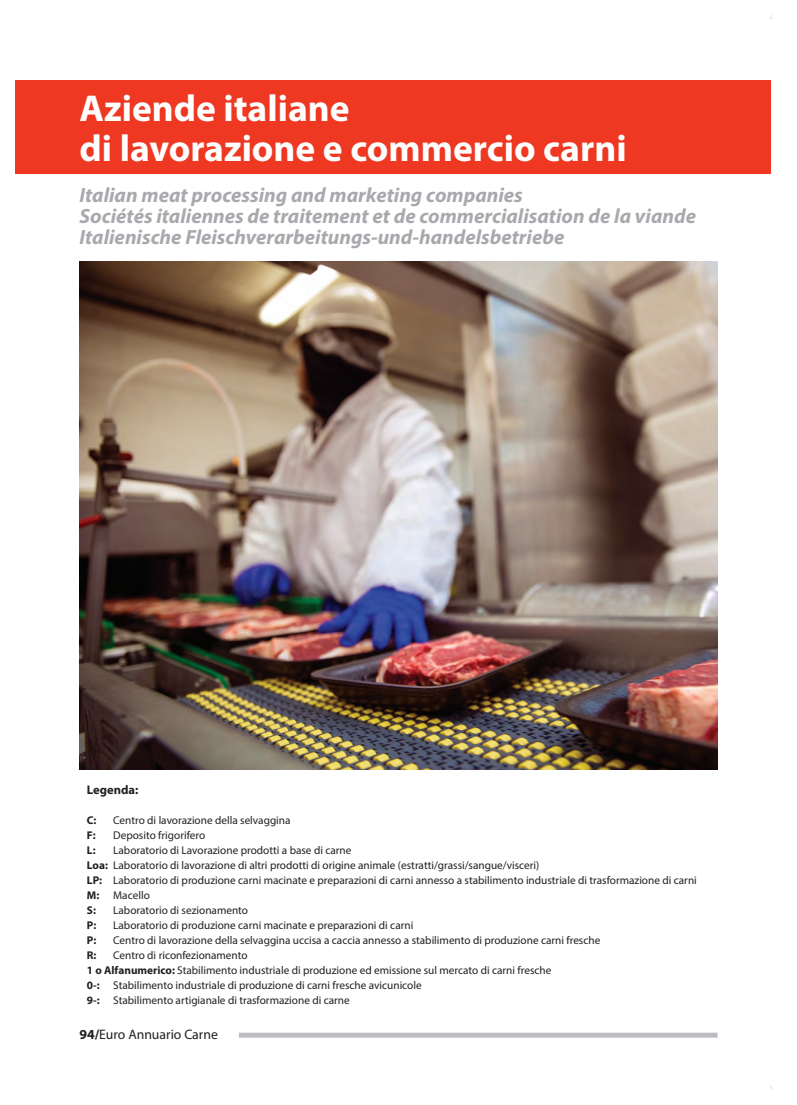
<style>
.page{position:relative;width:797px;height:1105px;background:#fff}
.page>*{position:absolute;margin:0;border:0;box-sizing:border-box;transform-origin:0 0}
.t1{font:700 37.5px/40.1px "Myriad Pro";color:#fff}
.t2{font:italic 700 20.62px/20.6px "Myriad Pro";color:#a8a9ad}
.t3{font:13.75px "Myriad Pro";color:#231f20}
.t4{font:700 12.5px "Myriad Pro";color:#231f20}
.t5{font:11.25px/15px "Myriad Pro";color:#231f20}
.t6{font:700 11.25px "Myriad Pro";color:#231f20}
.s1{font-weight:700}
</style>
<div class="page">
<div style="left:16px;top:80px;width:754px;height:94px;background:#ef3822"></div>
<img style="left:79px;top:261px;width:638px;height:508px">
<div style="left:239px;top:1033px;width:478px;height:5px;background:#bcbdc0"></div>
<h1 class="t1" style="left:80px;top:87px;width:548px">Aziende italiane<br>di lavorazione e commercio carni</h1>
<h2 class="t2" style="left:79px;top:185px;width:618px">Italian meat processing and marketing companies<br>Sociétés italiennes de traitement et de commercialisation de la viande<br>Italienische Fleischverarbeitungs-und-handelsbetriebe</h2>
<p class="t4" style="left:87px;top:782px;width:53px">Legenda:</p>
<p class="t6" style="left:87px;top:813px;width:11px">C:</p>
<p class="t5" style="left:113px;top:813px;width:179px">Centro di lavorazione della selvaggina</p>
<p class="t6" style="left:87px;top:828px;width:10px">F:</p>
<p class="t5" style="left:113px;top:828px;width:94px">Deposito frigorifero</p>
<p class="t6" style="left:87px;top:843px;width:10px">L:</p>
<p class="t5" style="left:87px;top:843px;width:611px;text-indent:26px">Laboratorio di Lavorazione prodotti a base di carne<br><span class="s1">Loa:</span> Laboratorio di lavorazione di altri prodotti di origine animale (estratti/grassi/sangue/visceri)<br><span class="s1">LP:</span> Laboratorio di produzione carni macinate e preparazioni di carni annesso a stabilimento industriale di trasformazione di carni <span class="s1">M:</span> Macello<br><span class="s1">S:</span></p>
<p class="t5" style="left:113px;top:903px;width:136px">Laboratorio di sezionamento</p>
<p class="t6" style="left:87px;top:918px;width:11px">P:</p>
<p class="t5" style="left:113px;top:918px;width:302px">Laboratorio di produzione carni macinate e preparazioni di carni</p>
<p class="t6" style="left:87px;top:933px;width:11px">P:</p>
<p class="t5" style="left:113px;top:933px;width:488px">Centro di lavorazione della selvaggina uccisa a caccia annesso a stabilimento di produzione carni fresche</p>
<p class="t6" style="left:87px;top:948px;width:11px">R:</p>
<p class="t5" style="left:87px;top:948px;width:466px;text-indent:26px">Centro di riconfezionamento<br><span class="s1">1 o Alfanumerico:</span> Stabilimento industriale di produzione ed emissione sul mercato di carni fresche <span class="s1">0-:</span> Stabilimento industriale di produzione di carni fresche avicunicole<br><span class="s1">9-:</span> Stabilimento artigianale di trasformazione di carne</p>
<p class="t3" style="left:79px;top:1026px;width:140px"><span class="s1">94/</span>Euro Annuario Carne</p>
</div>
